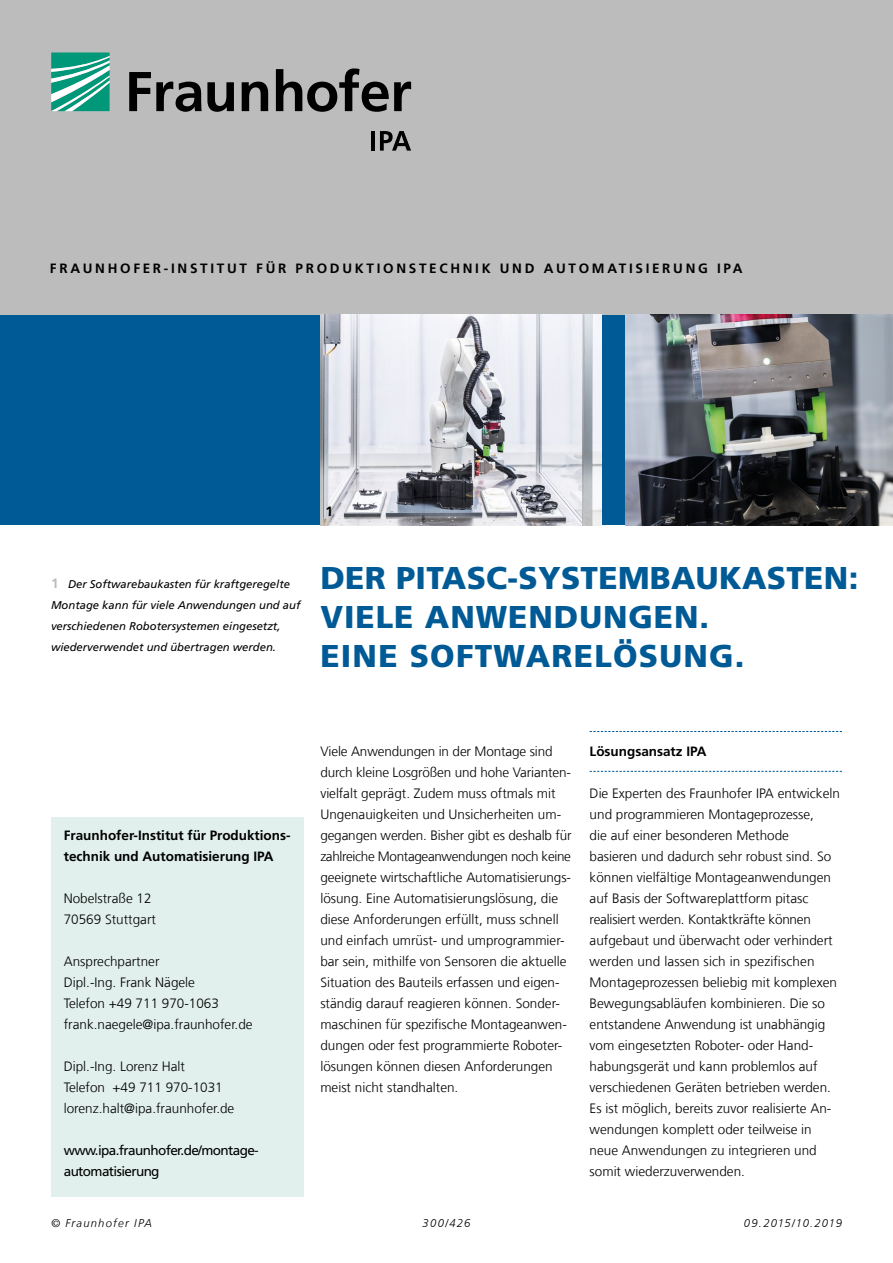
<style>
.page{position:relative;width:893px;height:1263px;background:#fff}
.page>*{position:absolute;margin:0;border:0;box-sizing:border-box;transform-origin:0 0}
.t1{font:900 31.5px/39px "Frutiger LT Com";letter-spacing:.03em;color:#005a95}
.t2{font:300 13.5px/21px "Frutiger LT Com";color:#000}
.t3{font:700 13.5px/21px "Frutiger LT Com";color:#000}
.t4{font:13.5px/21px "Frutiger LT Com";letter-spacing:-.045em;color:#000}
.t5{font:700 13.5px "Frutiger LT Com";letter-spacing:.2em;color:#000}
.t6{font:italic 11.25px/21px "Frutiger LT Com";color:#000}
.t7{font:italic 300 11.25px "Frutiger LT Com";letter-spacing:.105em;color:#000}
.t8{font:italic 300 11.25px "Frutiger LT Com";letter-spacing:.07em;color:#000}
.s1{font-weight:700;font-style:normal;font-size:13.5px;color:#bcbcbc}
</style>
<div class="page">
<div style="left:0;top:315px;width:893px;height:210px;background:#005a95"></div>
<svg style="left:590px;top:731px;width:252px;height:1px"></svg>
<svg style="left:590px;top:771px;width:252px;height:1px"></svg>
<div style="left:51px;top:817px;width:252px;height:380px;background:#e1f0ec"></div>
<div style="left:0;top:0;width:893px;height:315px;background:#bcbcbc"></div>
<svg style="left:51px;top:53px;width:59px;height:58px;background:#4cb59f"></svg>
<svg style="left:129px;top:68px;width:282px;height:44px"></svg>
<hr style="left:371px;top:131px;width:4px;height:20px;background:#000">
<svg style="left:380px;top:131px;width:31px;height:20px"></svg>
<img style="left:320px;top:315px;width:281px;height:210px">
<img style="left:625px;top:315px;width:268px;height:210px">
<p class="t5" style="left:50px;top:260px;width:328px">FRAUNHOFER-INSTITUT FÜR Pro du ktionste</p>
<p class="t3" style="left:439px;top:258px;width:21px">chni</p>
<p class="t3" style="left:482px;top:258px;width:86px">k un d Auto</p>
<p class="t3" style="left:592px;top:258px;width:27px">matisierun</p>
<p class="t3" style="left:698px;top:258px;width:46px">g IPA</p>
<p class="t3" style="left:326px;top:501px;width:9px">1</p>
<p class="t6" style="left:51px;top:574px;width:251px"><span class="s1">1</span> Der Softwarebaukasten für kraftgeregelte Montage kann für viele Anwendungen und auf verschiedenen Robotersystemen eingesetzt, wiederverwendet und übertragen werden.</p>
<h1 class="t1" style="left:320px;top:558px;width:539px">DER PITASC-SYSTEMBAUKASTEN:<br>VIELE ANWENDUNGEN.<br>EINE SOFTWARELÖSUNG.</h1>
<p class="t3" style="left:64px;top:825px;width:228px">Fraunhofer-Institut für Produktions&shy;technik und Automatisierung IPA</p>
<p class="t2" style="left:64px;top:888px;width:94px">Nobelstraße 12<br>70569 Stuttgart</p>
<p class="t2" style="left:64px;top:951px;width:190px">Ansprechpartner<br>Dipl.-Ing. Frank Nägele<br>Telefon +49 711 970-1063 frank.naegele@ipa.fraunhofer.de</p>
<p class="t2" style="left:64px;top:1056px;width:172px">Dipl.-Ing. Lorenz Halt<br>Telefon +49 711 970-1031 lorenz.halt@ipa.fraunhofer.de</p>
<p class="t4" style="left:64px;top:1140px;width:196px">www.ipa.fraunhofer.de/montage&shy;automatisierung</p>
<p class="t2" style="left:320px;top:741px;width:253px">Viele Anwendungen in der Montage sind durch kleine Losgrößen und hohe Varianten&shy;vielfalt geprägt. Zudem muss oftmals mit Ungenauigkeiten und Unsicherheiten um&shy;gegangen werden. Bisher gibt es deshalb für zahlreiche Montageanwendungen noch keine geeignete wirtschaftliche Automatisierungs&shy;lösung. Eine Automatisierungslösung, die diese Anforderungen erfüllt, muss schnell und einfach umrüst- und umprogrammier&shy;bar sein, mithilfe von Sensoren die aktuelle Situation des Bauteils erfassen und eigen&shy;ständig darauf reagieren können. Sonder&shy;maschinen für spezifische Montageanwen&shy;dungen oder fest programmierte Roboter&shy;lösungen können diesen Anforderungen meist nicht standhalten.</p>
<p class="t3" style="left:590px;top:741px;width:118px">Lösungsansatz IPA</p>
<p class="t2" style="left:590px;top:783px;width:252px">Die Experten des Fraunhofer IPA entwickeln und programmieren Montageprozesse,<br>die auf einer besonderen Methode basieren und dadurch sehr robust sind. So können vielfältige Montageanwendungen auf Basis der Softwareplattform pitasc realisiert werden. Kontaktkräfte können aufgebaut und überwacht oder verhindert werden und lassen sich in spezifischen Montageprozessen beliebig mit komplexen Bewegungsabläufen kombinieren. Die so entstandene Anwendung ist unabhängig vom eingesetzten Roboter- oder Hand&shy;habungsgerät und kann problemlos auf verschiedenen Geräten betrieben werden.<br>Es ist möglich, bereits zuvor realisierte An&shy;wendungen komplett oder teilweise in neue Anwendungen zu integrieren und somit wiederzuverwenden.</p>
<p class="t7" style="left:51px;top:1216px;width:103px">© Fraunhofer IPA</p>
<p class="t7" style="left:422px;top:1216px;width:49px">300/426</p>
<p class="t8" style="left:744px;top:1216px;width:99px">09.2015/10.2019</p>
</div>
